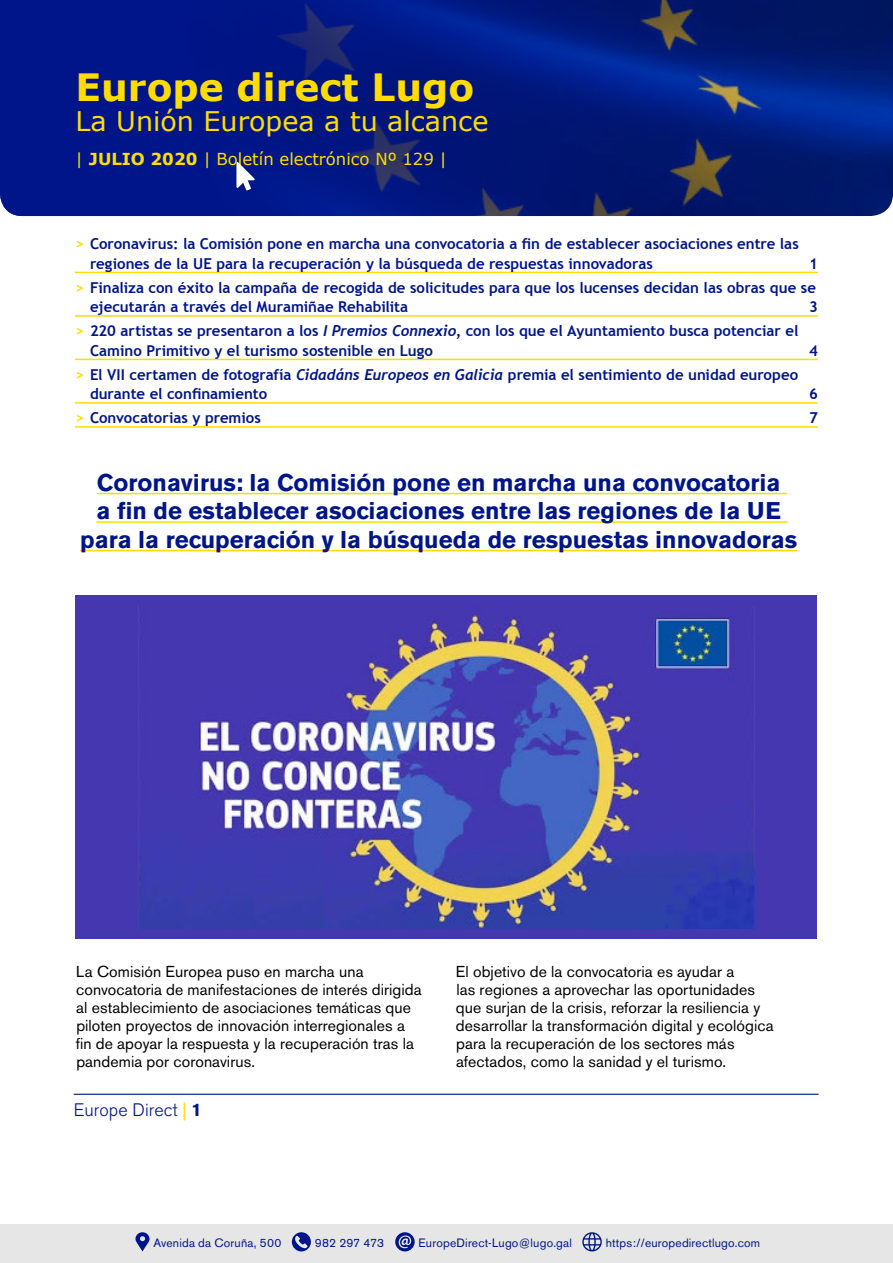
<style>
.page{position:relative;width:893px;height:1263px;background:#fff}
.page>*{position:absolute;margin:0;border:0;box-sizing:border-box;transform-origin:0 0}
.t1{font:700 37.65px "Verdana";color:#fd0}
.t2{font:27px "Verdana";color:#fd0}
.t3{font:700 24px/28.5px "Akzidenz Grotesk BE";color:#001589;text-align:center}
.t4{font:300 18px "Akzidenz Grotesk BE";color:#001589}
.t5{font:16.5px "Verdana";color:#fd0}
.t6{font:15.75px/18px "Akzidenz Grotesk BE";letter-spacing:.005em;color:#000}
.t7{font:700 15px/19.5px "Trebuchet MS";color:#001589}
.t8{font:12px "Akzidenz Grotesk BE";letter-spacing:.015em;color:#001589}
.s1{font-weight:700}
.s2{color:#fd0}
.s3{font-family:"Trebuchet";font-style:italic}
.s4{font-weight:400;color:#fd0}
</style>
<div class="page">
<hr style="left:74px;top:1094px;width:745px;height:1px;background:#001589">
<div style="left:0;top:1224px;width:893px;height:39px;background:#e6e6e6"></div>
<svg style="left:135px;top:1232px;width:15px;height:19px"></svg>
<svg style="left:292px;top:1232px;width:19px;height:19px"></svg>
<svg style="left:295px;top:1236px;width:13px;height:12px"></svg>
<svg style="left:395px;top:1232px;width:20px;height:19px"></svg>
<svg style="left:399px;top:1235px;width:12px;height:13px"></svg>
<svg style="left:582px;top:1232px;width:20px;height:19px"></svg>
<svg style="left:0;top:0;width:893px;height:216px;background:#031a7e"></svg>
<svg style="left:236px;top:162px;width:19px;height:28px"></svg>
<hr style="left:97px;top:493px;width:690px;height:1px;background:#fd0">
<hr style="left:97px;top:521px;width:690px;height:2px;background:#fd0">
<hr style="left:80px;top:550px;width:717px;height:1px;background:#fd0">
<hr style="left:75px;top:272px;width:743px;height:1px;background:#fd0">
<hr style="left:75px;top:315px;width:743px;height:2px;background:#fd0">
<hr style="left:75px;top:359px;width:743px;height:1px;background:#fd0">
<hr style="left:75px;top:402px;width:743px;height:2px;background:#fd0">
<hr style="left:75px;top:426px;width:743px;height:2px;background:#fd0">
<div style="left:76px;top:595px;width:741px;height:344px;background:#4537b0"></div>
<img style="left:138px;top:606px;width:617px;height:322px">
<h1 class="t1" style="left:76px;top:63px;width:400px">Europe direct Lugo</h1>
<h2 class="t2" style="left:76px;top:104px;width:414px">La Unión Europea a tu alcance</h2>
<p class="t5" style="left:76px;top:149px;width:373px">| <span class="s1">JULIO 2020</span> | Boletín electrónico Nº 129 |</p>
<p class="t7" style="left:90px;top:234px;width:710px;text-indent:-15px"><span class="s2">&gt;</span> Coronavirus: la Comisión pone en marcha una convocatoria a fin de establecer asociaciones entre las regiones de la UE para la recuperación y la búsqueda de respuestas innovadoras</p>
<p class="t7" style="left:75px;top:251px;width:744px;line-height:24px;text-align:right">1<br><span class="s2">&gt;</span> Finaliza con éxito la campaña de recogida de solicitudes para que los lucenses decidan las obras que se</p>
<p class="t7" style="left:90px;top:297px;width:320px">ejecutarán a través del Muramiñae Rehabilita</p>
<p class="t7" style="left:809px;top:297px;width:10px">3</p>
<p class="t7" style="left:90px;top:321px;width:710px;text-indent:-15px"><span class="s2">&gt;</span> 220 artistas se presentaron a los <span class="s3">I Premios Connexio,</span> con los que el Ayuntamiento busca potenciar el<br>Camino Primitivo y el turismo sostenible en Lugo</p>
<p class="t7" style="left:809px;top:341px;width:10px">4</p>
<p class="t7" style="left:90px;top:365px;width:710px;text-indent:-15px"><span class="s2">&gt;</span> El VII certamen de fotografía <span class="s3">Cidadáns Europeos en Galicia</span> premia el sentimiento de unidad europeo durante el confinamiento</p>
<p class="t7" style="left:809px;top:384px;width:10px">6</p>
<p class="t7" style="left:75px;top:408px;width:187px"><span class="s2">&gt;</span> Convocatorias y premios</p>
<p class="t7" style="left:809px;top:408px;width:10px">7</p>
<h3 class="t3" style="left:80px;top:468px;width:718px">Coronavirus: la Comisión pone en marcha una convocatoria<br>a fin de establecer asociaciones entre las regiones de la UE para la recuperación y la búsqueda de respuestas innovadoras</h3>
<p class="t6" style="left:76px;top:962px;width:347px">La Comisión Europea puso en marcha una convocatoria de manifestaciones de interés dirigida al establecimiento de asociaciones temáticas que piloten proyectos de innovación interregionales a fin de apoyar la respuesta y la recuperación tras la pandemia por coronavirus.</p>
<p class="t6" style="left:456px;top:962px;width:319px">El objetivo de la convocatoria es ayudar a<br>las regiones a aprovechar las oportunidades que surjan de la crisis, reforzar la resiliencia y desarrollar la transformación digital y ecológica para la recuperación de los sectores más afectados, como la sanidad y el turismo.</p>
<p class="t4" style="left:74px;top:1100px;width:129px">Europe Direct <span class="s4">|</span> <span class="s1">1</span></p>
<p class="t8" style="left:153px;top:1236px;width:129px">Avenida da Coruña, 500</p>
<p class="t8" style="left:315px;top:1236px;width:71px">982 297 473</p>
<p class="t8" style="left:419px;top:1236px;width:155px">EuropeDirect-Lugo@lugo.gal</p>
<p class="t8" style="left:606px;top:1236px;width:156px">https://europedirectlugo.com</p>
</div>
